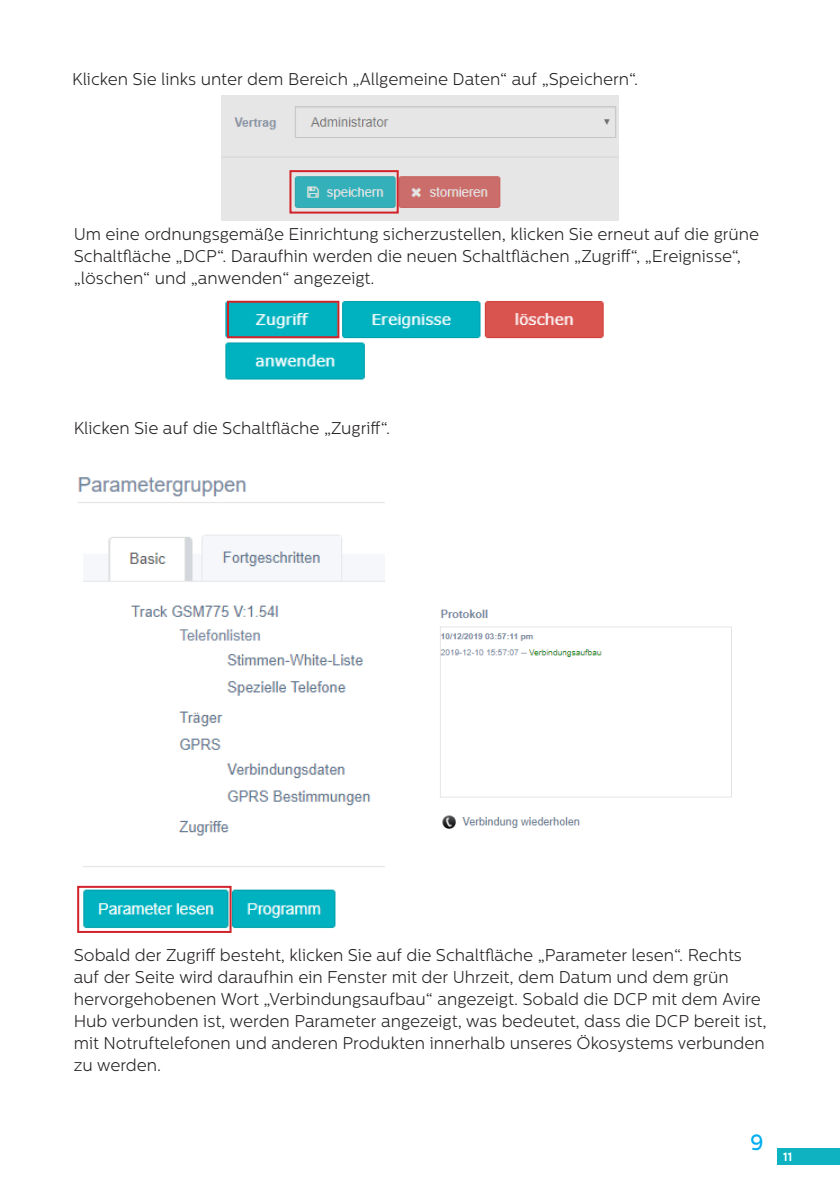
<style>
.page{position:relative;width:840px;height:1191px;background:#fff}
.page>*{position:absolute;margin:0;border:0;box-sizing:border-box;transform-origin:0 0}
._04_subhead_8_5_11{font:500 22px "Centrale Sans";color:#00aeef}
._04_subhead_8_5_11-2{font:300 17px/22px "Centrale Sans";color:#231f20}
.t1{font:700 12px "Centrale Sans";color:#fff}
</style>
<div class="page">
<div style="left:777px;top:1148px;width:62px;height:16px;background:#0eb2c1"></div>
<img style="left:77px;top:477px;width:307px;height:456px">
<img style="left:225px;top:300px;width:379px;height:80px">
<img style="left:221px;top:95px;width:397px;height:126px">
<div style="left:289px;top:170px;width:109px;height:43px;border:2px solid #d1232a"></div>
<div style="left:227px;top:301px;width:112px;height:37px;border:2px solid #d1232a"></div>
<div style="left:77px;top:886px;width:154px;height:47px;border:2px solid #d1232a"></div>
<img style="left:440px;top:609px;width:292px;height:220px">
<p class="_04_subhead_8_5_11-2" style="left:72px;top:68px;width:567px">Klicken Sie links unter dem Bereich „Allgemeine Daten“ auf „Speichern“.</p>
<p class="_04_subhead_8_5_11-2" style="left:74px;top:223px;width:686px">Um eine ordnungsgemäße Einrichtung sicherzustellen, klicken Sie erneut auf die grüne</p>
<p class="_04_subhead_8_5_11-2" style="left:74px;top:245px;width:668px">Schaltfläche „DCP“. Daraufhin werden die neuen Schaltflächen „Zugriff“, „Ereignisse“, „löschen“ und „anwenden“ angezeigt.</p>
<p class="_04_subhead_8_5_11-2" style="left:74px;top:417px;width:318px">Klicken Sie auf die Schaltfläche „Zugriff“.</p>
<p class="_04_subhead_8_5_11-2" style="left:74px;top:944px;width:694px">Sobald der Zugriff besteht, klicken Sie auf die Schaltfläche „Parameter lesen“. Rechts auf der Seite wird daraufhin ein Fenster mit der Uhrzeit, dem Datum und dem grün hervorgehobenen Wort „Verbindungsaufbau“ angezeigt. Sobald die DCP mit dem Avire Hub verbunden ist, werden Parameter angezeigt, was bedeutet, dass die DCP bereit ist, mit Notruftelefonen und anderen Produkten innerhalb unseres Ökosystems verbunden zu werden.</p>
<p class="_04_subhead_8_5_11" style="left:749px;top:1129px;width:15px">9</p>
<p class="t1" style="left:782px;top:1149px;width:10px">11</p>
</div>
